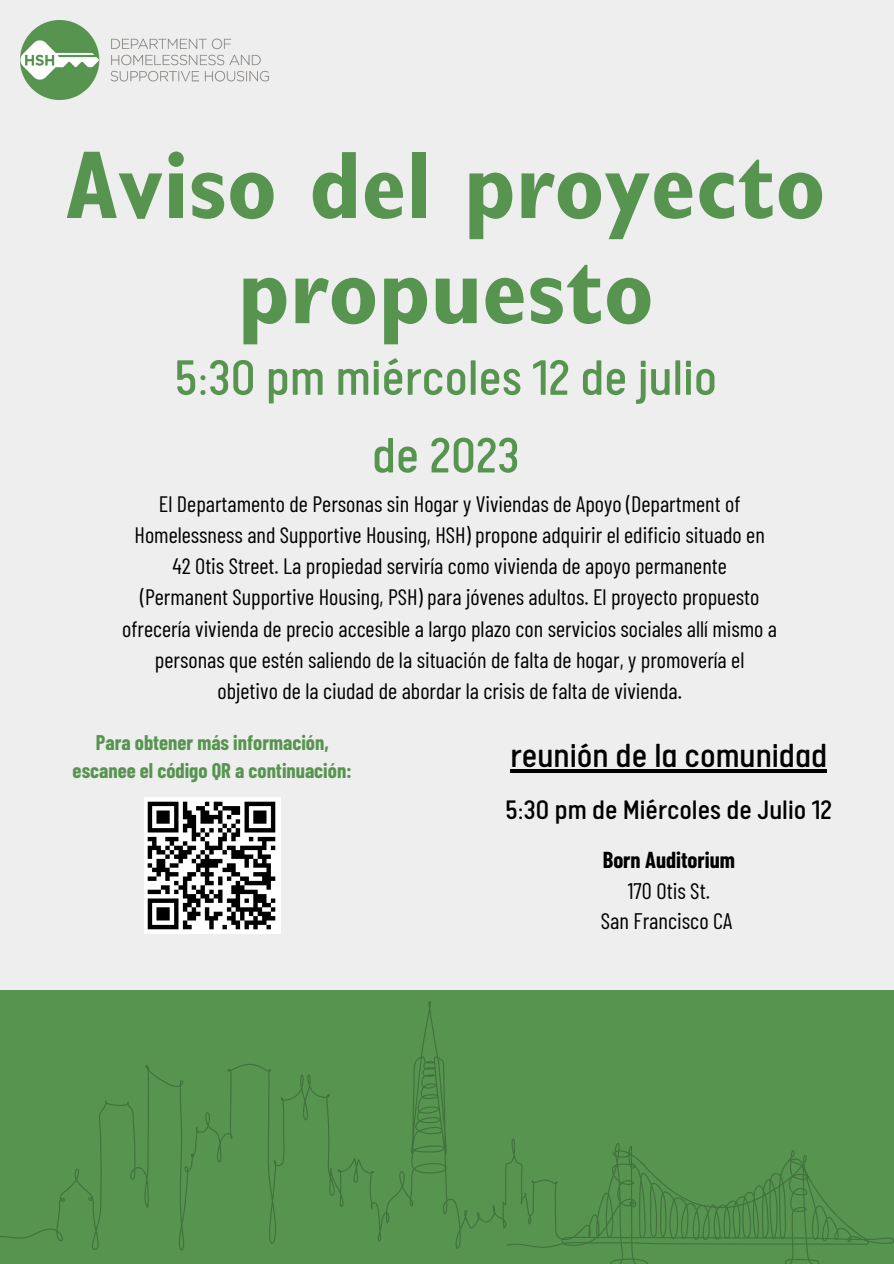
<style>
.page{position:relative;width:894px;height:1264px;background:#fff}
.page>*{position:absolute;margin:0;border:0;box-sizing:border-box;transform-origin:0 0}
.t1{font:700 condensed 96.3px "Gill Sans";color:#56944f}
.t2{font:55.8px/77.7px "Calps";color:#56944f;text-align:center}
.t3{font:37.5px "Calps";color:#000}
.t4{font:30px "Calps";color:#000}
.t5{font:22.5px "Barlow Condensed";color:#000}
.t6{font:700 22.5px "Barlow Condensed";color:#000}
.t7{font:22.35px "Barlow Condensed";color:#000}
.t8{font:700 20.7px/28.7px "Barlow Condensed";color:#56944f;text-align:center}
</style>
<div class="page">
<div style="left:0;top:0;width:893px;height:989px;background:#eee"></div>
<div style="left:0;top:989px;width:893px;height:274px;background:#56944f"></div>
<svg style="left:0;top:1001px;width:893px;height:250px"></svg>
<svg style="left:506px;top:1150px;width:363px;height:113px"></svg>
<img style="left:21px;top:20px;width:248px;height:79px">
<img style="left:145px;top:797px;width:135px;height:136px">
<hr style="left:510px;top:769px;width:317px;height:3px;background:#000">
<p class="t1" style="left:66px;top:152px;width:760px">Aviso del proyecto</p>
<p class="t1" style="left:238px;top:257px;width:417px">propuesto</p>
<p class="t2" style="left:175px;top:346px;width:543px">5:30 pm miércoles 12 de julio de 2023</p>
<p class="t7" style="left:159px;top:490px;width:583px">El Departamento de Personas sin Hogar y Viviendas de Apoyo (Department of</p>
<p class="t7" style="left:134px;top:521px;width:631px">Homelessness and Supportive Housing, HSH) propone adquirir el edificio situado en</p>
<p class="t7" style="left:172px;top:552px;width:555px">42 Otis Street. La propiedad serviría como vivienda de apoyo permanente</p>
<p class="t7" style="left:140px;top:583px;width:620px">(Permanent Supportive Housing, PSH) para jóvenes adultos. El proyecto propuesto</p>
<p class="t7" style="left:122px;top:614px;width:656px">ofrecería vivienda de precio accesible a largo plazo con servicios sociales allí mismo a</p>
<p class="t7" style="left:155px;top:645px;width:590px">personas que estén saliendo de la situación de falta de hogar, y promovería el</p>
<p class="t7" style="left:217px;top:676px;width:466px">objetivo de la ciudad de abordar la crisis de falta de vivienda.</p>
<p class="t8" style="left:73px;top:727px;width:281px">Para obtener más información, escanee el código QR a continuación:</p>
<p class="t3" style="left:510px;top:739px;width:318px">reunión de la comunidad</p>
<p class="t4" style="left:505px;top:797px;width:328px">5:30 pm de Miércoles de Julio 12</p>
<p class="t6" style="left:602px;top:845px;width:134px">Born Auditorium</p>
<p class="t5" style="left:627px;top:876px;width:83px">170 Otis St.</p>
<p class="t5" style="left:600px;top:906px;width:133px">San Francisco CA</p>
</div>
